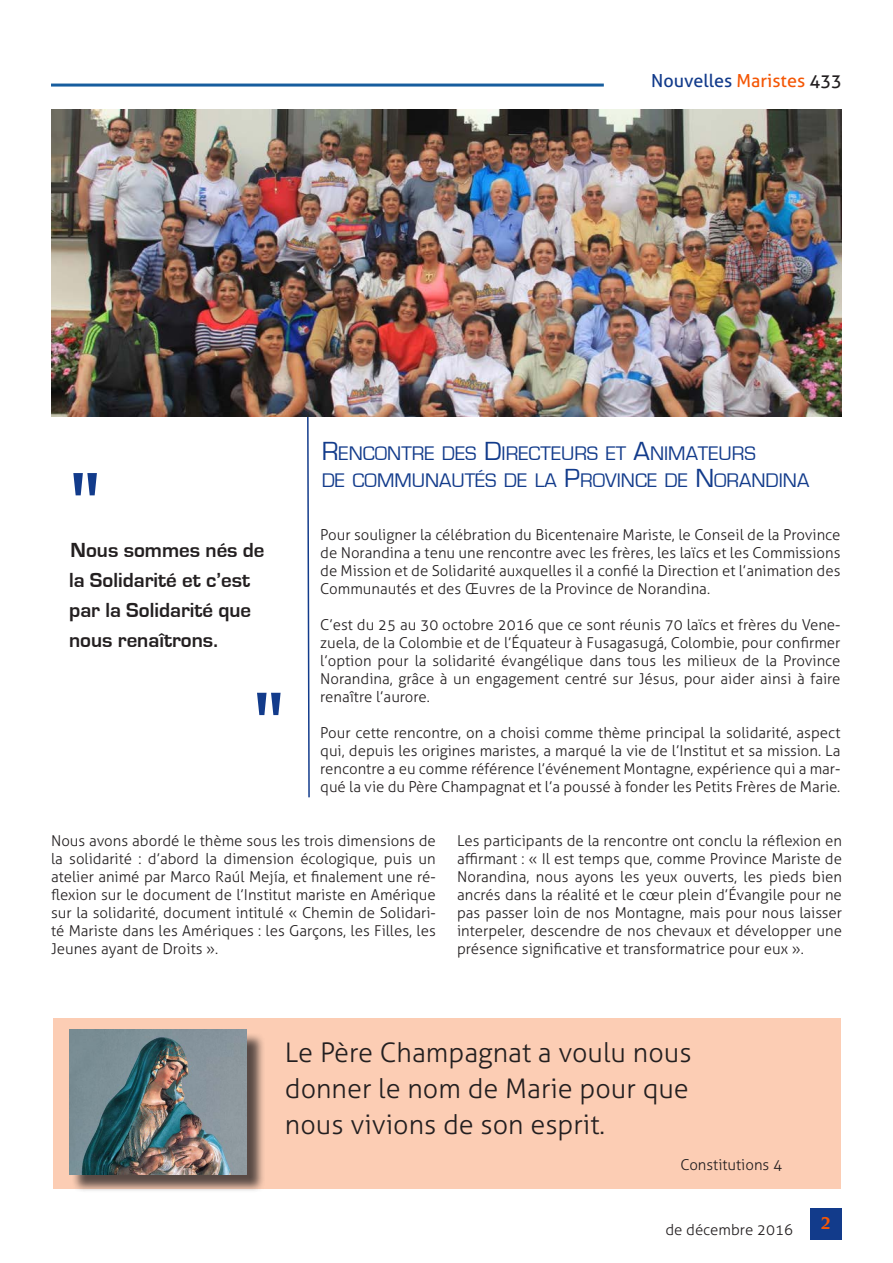
<style>
.page{position:relative;width:893px;height:1263px;background:#fff}
.page>*{position:absolute;margin:0;border:0;box-sizing:border-box;transform-origin:0 0}
.Titolo{font:90px "Casper";color:#123b8b}
.Testo_normal{font:300 27px/36px "Aller";color:#231f20;text-align:justify}
.Citacion{font:700 21px/30px "Eurostile";color:#231f20}
.Titolo-2{font:20.25px/27px "Eurostile";color:#123b8b}
.t1{font:18px "Aller";color:#123b8b}
.t2{font:700 18px "Novarese IT Cby BT";color:#f45706}
.Testo_normal-2{font:300 15px/18px "Aller";color:#231f20;text-align:justify}
.s1{color:#f45706}
.s2{color:#231f20}
.s3{font-size:27px}
</style>
<div class="page">
<hr style="left:51px;top:84px;width:553px;height:3px;background:#175d9e">
<div style="left:810px;top:1208px;width:32px;height:31px;background:#123b8b"></div>
<svg style="left:306px;top:416px;width:5px;height:382px"></svg>
<img style="left:51px;top:109px;width:791px;height:307px">
<div style="left:53px;top:1018px;width:787px;height:171px;background:#fccdb4"></div>
<div style="left:71px;top:1032px;width:195px;height:161px;background:#231f20;opacity:.75"></div>
<img style="left:69px;top:1030px;width:178px;height:144px">
<p class="Titolo" style="left:69px;top:456px;width:34px">"</p>
<p class="t1" style="left:651px;top:69px;width:192px">Nouvelles <span class="s1">Maristes</span> <span class="s2">433</span></p>
<p class="Titolo-2" style="left:322px;top:440px;width:489px"><span class="s3">R</span>ENCONTRE DES <span class="s3">D</span>IRECTEURS ET <span class="s3">A</span>NIMATEURS<br>DE COMMUNAUTÉS DE LA <span class="s3">P</span>ROVINCE DE <span class="s3">N</span>ORANDINA</p>
<p class="Testo_normal-2" style="left:320px;top:526px;width:522px">Pour souligner la célébration du Bicentenaire Mariste, le Conseil de la Province de Norandina a tenu une rencontre avec les frères, les laïcs et les Commissions de Mission et de Solidarité auxquelles il a confié la Direction et l’animation des Communautés et des Œuvres de la Province de Norandina.</p>
<p class="Testo_normal-2" style="left:320px;top:616px;width:522px">C’est du 25 au 30 octobre 2016 que ce sont réunis 70 laïcs et frères du Vene&shy;zuela, de la Colombie et de l’Équateur à Fusagasugá, Colombie, pour confirmer l’option pour la solidarité évangélique dans tous les milieux de la Province Norandina, grâce à un engagement centré sur Jésus, pour aider ainsi à faire renaître l’aurore.</p>
<p class="Testo_normal-2" style="left:320px;top:724px;width:522px">Pour cette rencontre, on a choisi comme thème principal la solidarité, aspect qui, depuis les origines maristes, a marqué la vie de l’Institut et sa mission. La rencontre a eu comme référence l’événement Montagne, expérience qui a mar&shy;qué la vie du Père Champagnat et l’a poussé à fonder les Petits Frères de Marie.</p>
<p class="Testo_normal-2" style="left:51px;top:832px;width:386px">Nous avons abordé le thème sous les trois dimensions de la solidarité : d’abord la dimension écologique, puis un atelier animé par Marco Raúl Mejía, et finalement une ré&shy;flexion sur le document de l’Institut mariste en Amérique sur la solidarité, document intitulé « Chemin de Solidari&shy;té Mariste dans les Amériques : les Garçons, les Filles, les Jeunes ayant de Droits ».</p>
<p class="Testo_normal-2" style="left:457px;top:832px;width:386px">Les participants de la rencontre ont conclu la réflexion en affirmant : « Il est temps que, comme Province Mariste de Norandina, nous ayons les yeux ouverts, les pieds bien ancrés dans la réalité et le cœur plein d’Évangile pour ne pas passer loin de nos Montagne, mais pour nous laisser interpeler, descendre de nos chevaux et développer une présence significative et transformatrice pour eux ».</p>
<p class="Citacion" style="left:69px;top:535px;width:197px">Nous sommes nés de la Solidarité et c’est par la Solidarité que nous renaîtrons.</p>
<p class="Titolo" style="left:253px;top:675px;width:34px">"</p>
<p class="Testo_normal" style="left:285px;top:1034px;width:408px">Le Père Champagnat a voulu nous donner le nom de Marie pour que nous vivions de son esprit.</p>
<p class="Testo_normal-2" style="left:680px;top:1156px;width:103px">Constitutions 4</p>
<p class="Testo_normal-2" style="left:665px;top:1220px;width:129px">de décembre 2016</p>
<p class="t2" style="left:821px;top:1212px;width:12px">2</p>
</div>
